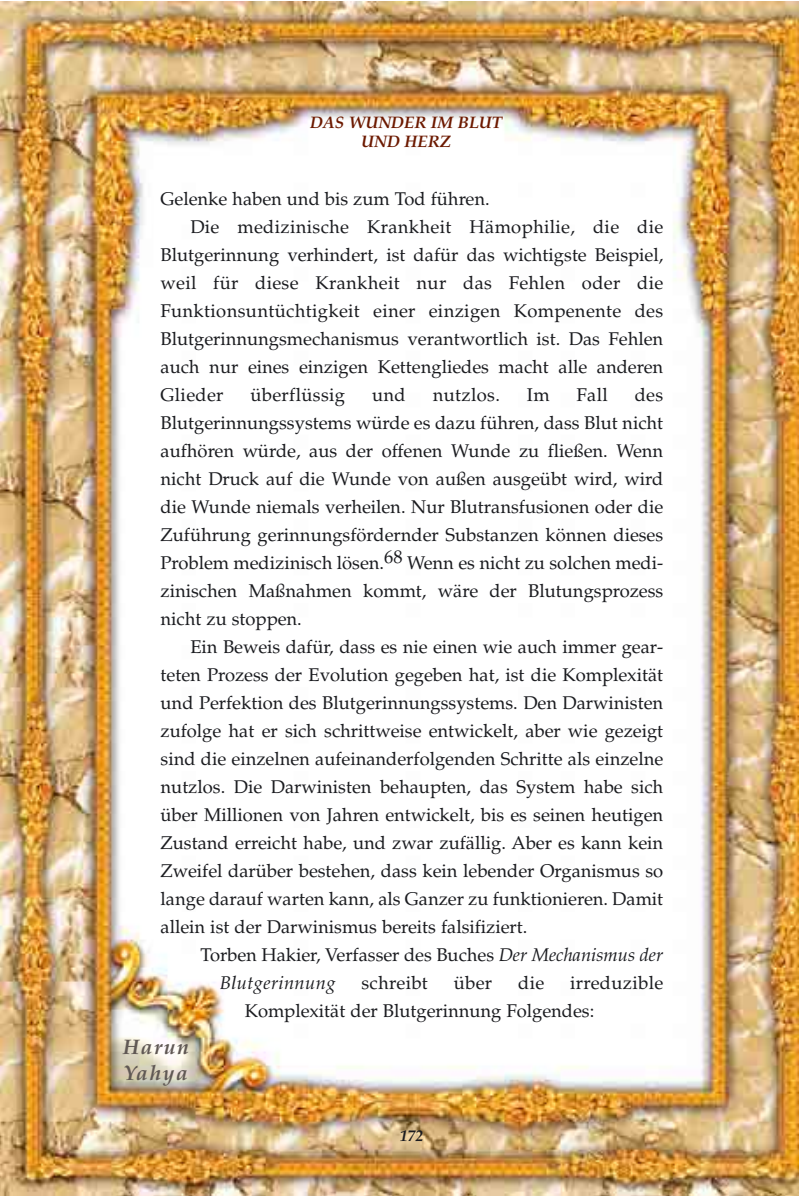
<style>
.page{position:relative;width:799px;height:1196px;background:#fff}
.page>*{position:absolute;margin:0;border:0;box-sizing:border-box;transform-origin:0 0}
.t1{font:italic 700 21px/25.4px "Book Antiqua";letter-spacing:.075em;color:#605854}
.t2{font:18.38px/28px "Palatino Turk";color:#1b1c20;text-align:justify}
.t3{font:18.38px "Palatino Turk";letter-spacing:.02em;color:#1b1c20}
.t4{font:18.38px "Palatino Turk I";letter-spacing:.02em;color:#1b1c20}
.t5{font:16.62px/19.2px "Palatino Turk BI";color:#6c1900;text-align:center}
.t6{font:15.75px "Palatino Turk BI";color:#1b1c20}
.s1{font-family:"Palatino Turk I"}
</style>
<div class="page">
<img style="left:0;top:2px;width:799px;height:1193px">
<p class="t5" style="left:310px;top:115px;width:193px">DAS WUNDER IM BLUT<br>UND HERZ</p>
<p class="t2" style="left:160px;top:187px;width:331px">Gelenke haben und bis zum Tod führen.</p>
<p class="t3" style="left:190px;top:220px;width:474px">Die medizinische Krankheit Hämophilie, die die</p>
<p class="t2" style="left:160px;top:243px;width:504px">Blutgerinnung verhindert, ist dafür das wichtigste Beispiel,</p>
<p class="t3" style="left:160px;top:276px;width:504px">weil für diese Krankheit nur das Fehlen oder die</p>
<p class="t3" style="left:160px;top:304px;width:504px">Funktionsuntüchtigkeit einer einzigen Kompenente des</p>
<p class="t2" style="left:160px;top:327px;width:504px">Blutgerinnungsmechanismus verantwortlich ist. Das Fehlen</p>
<p class="t2" style="left:160px;top:355px;width:504px">auch nur eines einzigen Kettengliedes macht alle anderen</p>
<p class="t3" style="left:160px;top:388px;width:64px">Glieder</p>
<p class="t3" style="left:250px;top:388px;width:96px">überflüssig</p>
<p class="t2" style="left:372px;top:383px;width:35px">und</p>
<p class="t3" style="left:433px;top:388px;width:69px">nutzlos.</p>
<p class="t2" style="left:527px;top:383px;width:24px">Im</p>
<p class="t2" style="left:576px;top:383px;width:33px">Fall</p>
<p class="t2" style="left:160px;top:383px;width:504px;text-indent:474px">des Blutgerinnungssystems würde es dazu führen, dass Blut nicht aufhören würde, aus der offenen Wunde zu fließen. Wenn nicht Druck auf die Wunde von außen ausgeübt wird, wird die Wunde niemals verheilen. Nur Blutransfusionen oder die Zuführung gerinnungsfördernder Substanzen können dieses Problem medizinisch lösen.68 Wenn es nicht zu solchen medi&shy;zinischen Maßnahmen kommt, wäre der Blutungsprozess nicht zu stoppen.</p>
<p class="t2" style="left:160px;top:635px;width:504px;text-indent:30px">Ein Beweis dafür, dass es nie einen wie auch immer gear&shy;teten Prozess der Evolution gegeben hat, ist die Komplexität und Perfektion des Blutgerinnungssystems. Den Darwinisten zufolge hat er sich schrittweise entwickelt, aber wie gezeigt sind die einzelnen aufeinanderfolgenden Schritte als einzelne nutzlos. Die Darwinisten behaupten, das System habe sich über Millionen von Jahren entwickelt, bis es seinen heutigen Zustand erreicht habe, und zwar zufällig. Aber es kann kein Zweifel darüber bestehen, dass kein lebender Organismus so lange darauf warten kann, als Ganzer zu funktionieren. Damit allein ist der Darwinismus bereits falsifiziert.</p>
<p class="t2" style="left:200px;top:943px;width:464px">Torben Hakier, Verfasser des Buches <span class="s1">Der Mechanismus der</span></p>
<p class="t4" style="left:220px;top:975px;width:117px">Blutgerinnung</p>
<p class="t3" style="left:361px;top:976px;width:68px">schreibt</p>
<p class="t2" style="left:454px;top:971px;width:40px">über</p>
<p class="t2" style="left:518px;top:971px;width:28px">die</p>
<p class="t2" style="left:245px;top:971px;width:420px;text-indent:325px">irreduzible<br>Komplexität der Blutgerinnung Folgendes:</p>
<p class="t1" style="left:123px;top:1036px;width:67px">Harun<br>Yahya</p>
<p class="t6" style="left:400px;top:1129px;width:25px">172</p>
</div>
